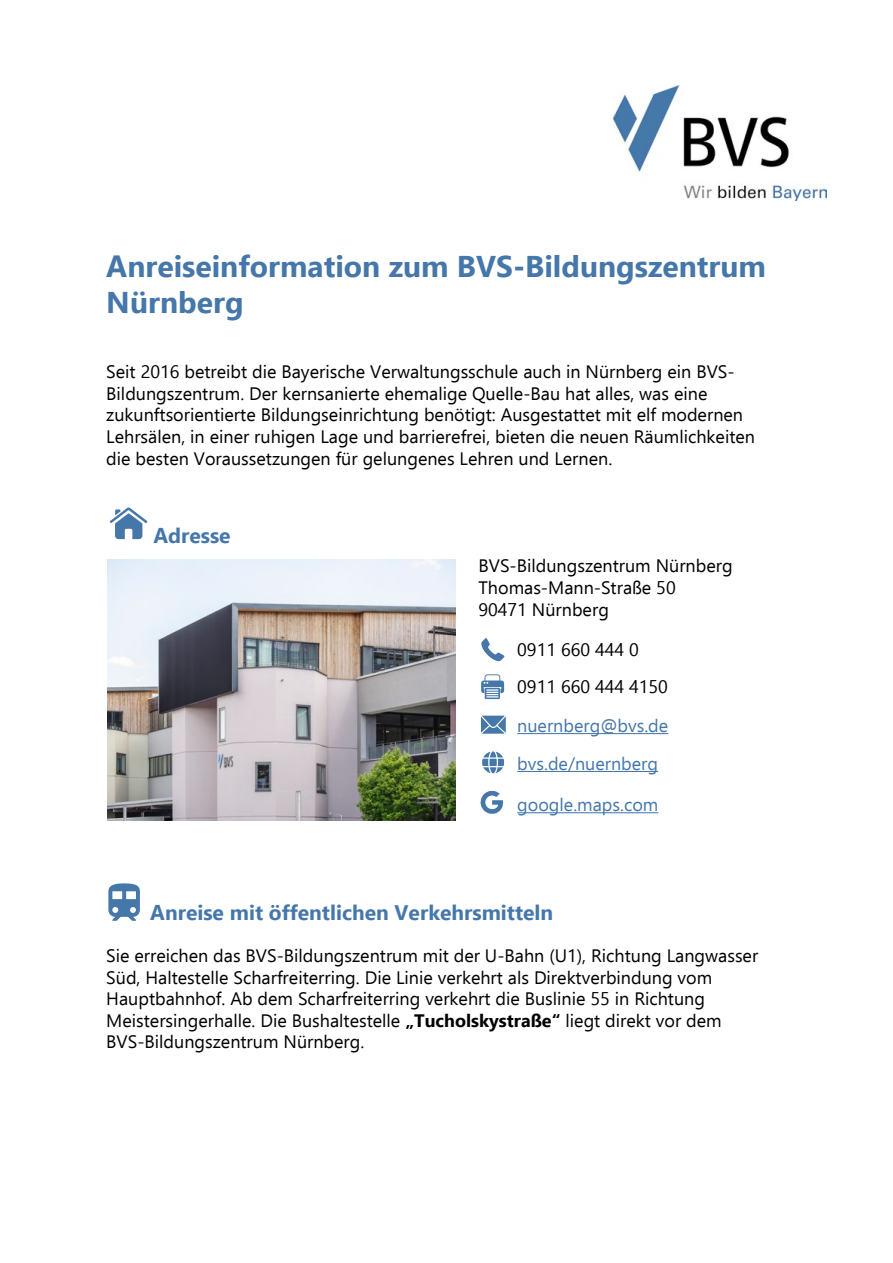
<style>
.page{position:relative;width:893px;height:1263px;background:#fff}
.page>*{position:absolute;margin:0;border:0;box-sizing:border-box;transform-origin:0 0}
.t1{font:700 30px/36px "Ebrima";color:#4577aa}
.t2{font:700 21px "Ebrima";color:#4577aa}
.t3{font:18px/21.6px "Ebrima";color:#000}
.t4{font:18px "Ebrima";color:#4577aa}
.s1{font-weight:700}
</style>
<div class="page">
<img style="left:614px;top:85px;width:212px;height:115px">
<img style="left:107px;top:559px;width:348px;height:261px">
<hr style="left:517px;top:733px;width:151px;height:1px;background:#4577aa">
<hr style="left:517px;top:771px;width:141px;height:1px;background:#4577aa">
<hr style="left:517px;top:812px;width:141px;height:1px;background:#4577aa">
<svg style="left:110px;top:507px;width:37px;height:32px"></svg>
<svg style="left:481px;top:638px;width:23px;height:23px"></svg>
<svg style="left:481px;top:674px;width:23px;height:25px"></svg>
<svg style="left:481px;top:715px;width:26px;height:19px"></svg>
<svg style="left:482px;top:751px;width:22px;height:23px"></svg>
<svg style="left:480px;top:791px;width:23px;height:23px"></svg>
<svg style="left:108px;top:883px;width:32px;height:38px"></svg>
<p class="t1" style="left:106px;top:247px;width:661px">Anreiseinformation zum BVS-Bildungszentrum<br>Nürnberg</p>
<p class="t3" style="left:106px;top:360px;width:650px">Seit 2016 betreibt die Bayerische Verwaltungsschule auch in Nürnberg ein BVS-Bildungszentrum. Der kernsanierte ehemalige Quelle-Bau hat alles, was eine zukunftsorientierte Bildungseinrichtung benötigt: Ausgestattet mit elf modernen Lehrsälen, in einer ruhigen Lage und barrierefrei, bieten die neuen Räumlichkeiten die besten Voraussetzungen für gelungenes Lehren und Lernen.</p>
<p class="t2" style="left:153px;top:519px;width:79px">Adresse</p>
<p class="t3" style="left:478px;top:554px;width:256px">BVS-Bildungszentrum Nürnberg</p>
<p class="t3" style="left:478px;top:576px;width:199px">Thomas-Mann-Straße 50</p>
<p class="t3" style="left:478px;top:598px;width:132px">90471 Nürnberg</p>
<p class="t3" style="left:517px;top:638px;width:123px">0911 660 444 0</p>
<p class="t3" style="left:517px;top:675px;width:152px">0911 660 444 4150</p>
<p class="t4" style="left:517px;top:712px;width:153px">nuernberg@bvs.de</p>
<p class="t4" style="left:517px;top:750px;width:142px">bvs.de/nuernberg</p>
<p class="t4" style="left:517px;top:791px;width:143px">google.maps.com</p>
<p class="t2" style="left:150px;top:896px;width:405px">Anreise mit öffentlichen Verkehrsmitteln</p>
<p class="t3" style="left:106px;top:944px;width:653px">Sie erreichen das BVS-Bildungszentrum mit der U-Bahn (U1), Richtung Langwasser Süd, Haltestelle Scharfreiterring. Die Linie verkehrt als Direktverbindung vom Hauptbahnhof. Ab dem Scharfreiterring verkehrt die Buslinie 55 in Richtung Meistersingerhalle. Die Bushaltestelle <span class="s1">„Tucholskystraße“</span> liegt direkt vor dem BVS-Bildungszentrum Nürnberg.</p>
</div>
